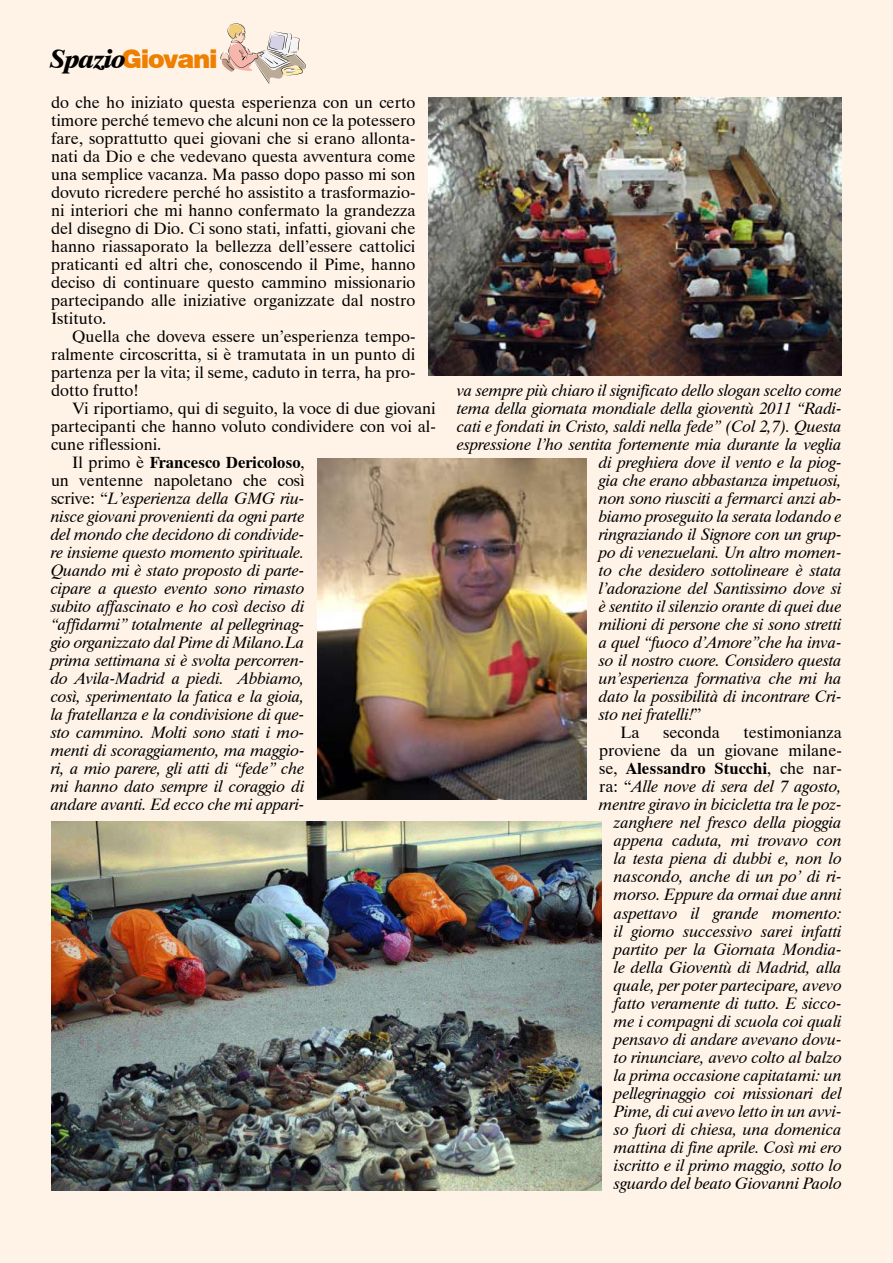
<style>
.page{position:relative;width:893px;height:1263px;background:#fff3e7}
.page>*{position:absolute;margin:0;border:0;box-sizing:border-box;transform-origin:0 0}
.t1{font:900 25.35px "Swiss 721 BT";letter-spacing:-.05em;color:#ee7f00}
.t2{font:italic 16.5px/18px "Dutch 801 BT";letter-spacing:-.005em;color:#000;text-align:right}
.t3{font:16.5px/18px "Dutch 801 BT";color:#000;text-align:justify}
.t4{font:700 16.5px "Dutch 801 BT";letter-spacing:-.005em;color:#000}
.s1{font-family:"Dutch 801 BT";font-weight:800;font-style:italic;font-size:27px;color:#000}
.s2{font-weight:400}
.s3{font-style:normal}
.s4{font-weight:700;font-style:normal}
</style>
<div class="page">
<svg style="left:220px;top:23px;width:86px;height:61px"></svg>
<img style="left:317px;top:458px;width:269px;height:341px">
<img style="left:428px;top:98px;width:414px;height:277px">
<img style="left:51px;top:821px;width:551px;height:370px">
<h1 class="t1" style="left:50px;top:43px;width:169px"><span class="s1">Spazio</span>Giovani</h1>
<p class="t3" style="left:51px;top:93px;width:366px">do che ho iniziato questa esperienza con un certo timore perché temevo che alcuni non ce la potessero fare, soprattutto quei giovani che si erano allonta&shy;nati da Dio e che vedevano questa avventura come una semplice vacanza. Ma passo dopo passo mi son dovuto ricredere perché ho assistito a trasformazio&shy;ni interiori che mi hanno confermato la grandezza del disegno di Dio. Ci sono stati, infatti, giovani che hanno riassaporato la bellezza dell’essere cattolici praticanti ed altri che, conoscendo il Pime, hanno deciso di continuare questo cammino missionario partecipando alle iniziative organizzate dal nostro Istituto.</p>
<p class="t3" style="left:51px;top:327px;width:366px;text-indent:21px">Quella che doveva essere un’esperienza tempo&shy;ralmente circoscritta, si è tramutata in un punto di partenza per la vita; il seme, caduto in terra, ha pro&shy;dotto frutto!</p>
<p class="t3" style="left:72px;top:399px;width:365px">Vi riportiamo, qui di seguito, la voce di due giovani</p>
<p class="t3" style="left:51px;top:417px;width:386px">partecipanti che hanno voluto condividere con voi al-</p>
<p class="t3" style="left:51px;top:435px;width:112px">cune riflessioni.</p>
<p class="t4" style="left:72px;top:453px;width:234px"><span class="s2">Il primo è</span> Francesco Dericoloso<span class="s2">,</span></p>
<p class="t3" style="left:51px;top:471px;width:255px">un ventenne napoletano che così</p>
<p class="t2" style="left:51px;top:489px;width:255px"><span class="s3">scrive: “</span>L’esperienza della GMG riu-</p>
<p class="t2" style="left:51px;top:507px;width:255px">nisce giovani provenienti da ogni parte</p>
<p class="t2" style="left:51px;top:525px;width:255px">del mondo che decidono di condivide-</p>
<p class="t2" style="left:51px;top:543px;width:255px">re insieme questo momento spirituale.</p>
<p class="t2" style="left:51px;top:561px;width:255px">Quando mi è stato proposto di parte-</p>
<p class="t2" style="left:51px;top:579px;width:255px">cipare a questo evento sono rimasto</p>
<p class="t2" style="left:51px;top:597px;width:255px">subito affascinato e ho così deciso di</p>
<p class="t2" style="left:51px;top:615px;width:255px">“affidarmi” totalmente al pellegrinag-</p>
<p class="t2" style="left:51px;top:633px;width:255px">gio organizzato dal Pime di Milano.La</p>
<p class="t2" style="left:51px;top:651px;width:255px">prima settimana si è svolta percorren-</p>
<p class="t2" style="left:51px;top:669px;width:255px">do Avila-Madrid a piedi. Abbiamo,</p>
<p class="t2" style="left:51px;top:687px;width:255px">così, sperimentato la fatica e la gioia,</p>
<p class="t2" style="left:51px;top:705px;width:255px">la fratellanza e la condivisione di que-</p>
<p class="t2" style="left:51px;top:723px;width:255px">sto cammino. Molti sono stati i mo-</p>
<p class="t2" style="left:51px;top:741px;width:255px">menti di scoraggiamento, ma maggio-</p>
<p class="t2" style="left:51px;top:759px;width:255px">ri, a mio parere, gli atti di “fede” che</p>
<p class="t2" style="left:51px;top:777px;width:255px">mi hanno dato sempre il coraggio di</p>
<p class="t2" style="left:51px;top:795px;width:255px">andare avanti. Ed ecco che mi appari-</p>
<p class="t2" style="left:457px;top:381px;width:386px">va sempre più chiaro il significato dello slogan scelto come</p>
<p class="t2" style="left:457px;top:399px;width:386px">tema della giornata mondiale della gioventù 2011 “Radi-</p>
<p class="t2" style="left:457px;top:417px;width:386px">cati e fondati in Cristo, saldi nella fede” (Col 2,7). Questa</p>
<p class="t2" style="left:457px;top:435px;width:386px">espressione l’ho sentita fortemente mia durante la veglia</p>
<p class="t2" style="left:599px;top:453px;width:244px">di preghiera dove il vento e la piog-</p>
<p class="t2" style="left:599px;top:471px;width:244px">gia che erano abbastanza impetuosi,</p>
<p class="t2" style="left:599px;top:489px;width:244px">non sono riusciti a fermarci anzi ab-</p>
<p class="t2" style="left:599px;top:507px;width:244px">biamo proseguito la serata lodando e</p>
<p class="t2" style="left:599px;top:525px;width:244px">ringraziando il Signore con un grup-</p>
<p class="t2" style="left:599px;top:543px;width:244px">po di venezuelani. Un altro momen-</p>
<p class="t2" style="left:599px;top:561px;width:244px">to che desidero sottolineare è stata</p>
<p class="t2" style="left:599px;top:579px;width:244px">l’adorazione del Santissimo dove si</p>
<p class="t2" style="left:599px;top:597px;width:244px">è sentito il silenzio orante di quei due</p>
<p class="t2" style="left:599px;top:615px;width:244px">milioni di persone che si sono stretti</p>
<p class="t2" style="left:599px;top:633px;width:244px">a quel “fuoco d’Amore”che ha inva-</p>
<p class="t2" style="left:599px;top:651px;width:244px">so il nostro cuore. Considero questa</p>
<p class="t2" style="left:599px;top:669px;width:244px">un’esperienza formativa che mi ha</p>
<p class="t2" style="left:599px;top:687px;width:244px">dato la possibilità di incontrare Cri-</p>
<p class="t2" style="left:599px;top:705px;width:104px">sto nei fratelli!<span class="s3">”</span></p>
<p class="t3" style="left:620px;top:724px;width:21px">La</p>
<p class="t3" style="left:663px;top:724px;width:58px">seconda</p>
<p class="t2" style="left:599px;top:723px;width:244px"><span class="s3">testimonianza<br>proviene da un giovane milane&shy;se,</span> <span class="s4">Alessandro Stucchi</span><span class="s3">, che nar&shy;ra: “</span>Alle nove di sera del 7 agosto, mentre giravo in bicicletta tra le poz&shy;zanghere nel fresco della pioggia appena caduta, mi trovavo con la testa piena di dubbi e, non lo nascondo, anche di un po’ di ri&shy;morso. Eppure da ormai due anni aspettavo il grande momento:<br>il giorno successivo sarei infatti partito per la Giornata Mondia&shy;le della Gioventù di Madrid, alla quale, per poter partecipare, avevo fatto veramente di tutto. E sicco&shy;me i compagni di scuola coi quali pensavo di andare avevano dovu&shy;to rinunciare, avevo colto al balzo la prima occasione capitatami: un pellegrinaggio coi missionari del<br>Pime, di cui avevo letto in un avvi&shy;so fuori di chiesa, una domenica mattina di fine aprile. Così mi ero iscritto e il primo maggio, sotto lo sguardo del beato Giovanni Paolo</p>
</div>
